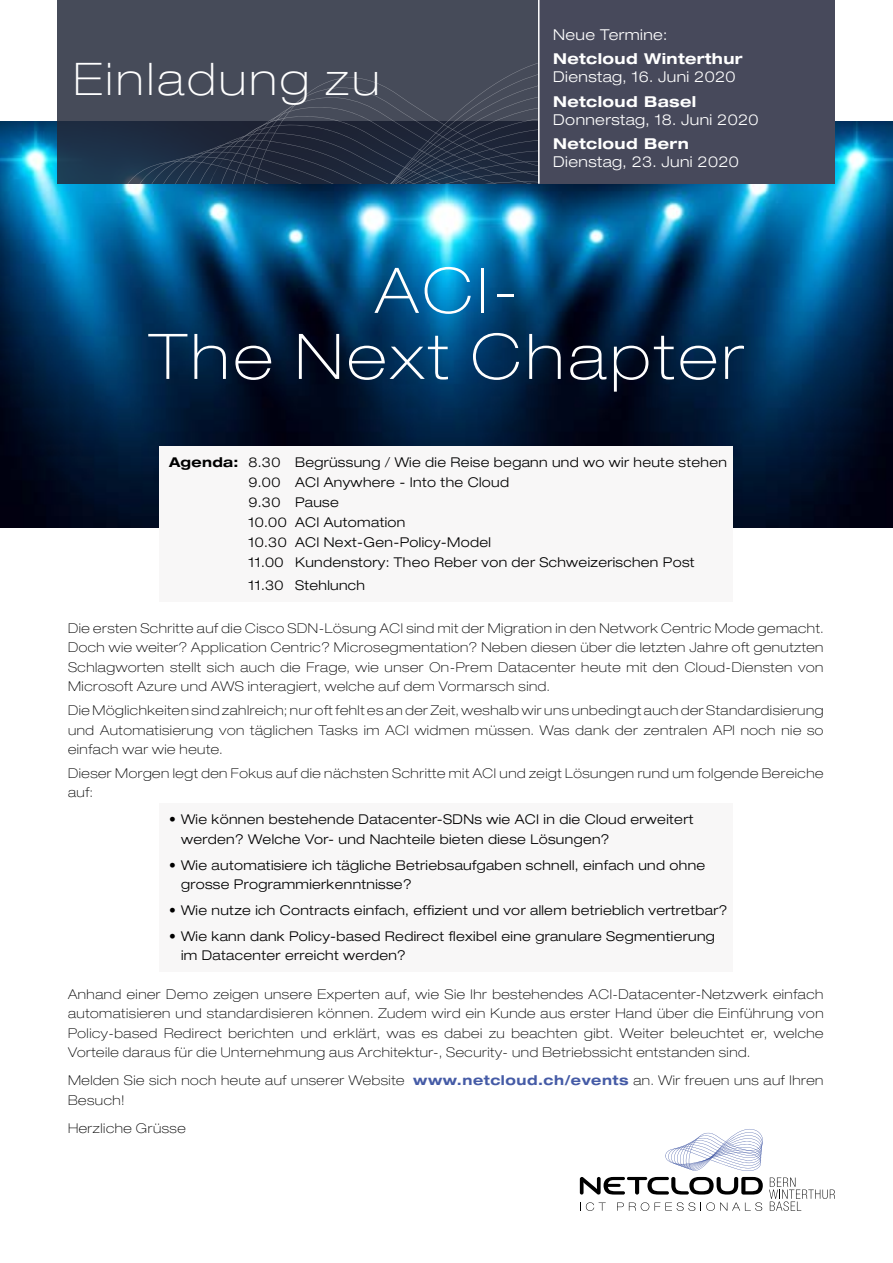
<style>
.page{position:relative;width:893px;height:1263px;background:#fff}
.page>*{position:absolute;margin:0;border:0;box-sizing:border-box;transform-origin:0 0}
.t1{font:100 expanded 63px/66px "Helvetica Neue LT Std";letter-spacing:.07em;color:#fff;text-align:center}
.t2{font:100 expanded 45px "Helvetica Neue LT Std";letter-spacing:.07em;color:#fff}
.t3{font:300 expanded 15px "Helvetica Neue LT Std";letter-spacing:.025em;color:#fff}
.t4{font:700 expanded 15px "Helvetica Neue LT Std";letter-spacing:.025em;color:#fff}
.t5{font:100 expanded 13.5px/19.5px "Helvetica Neue LT Std";letter-spacing:.04em;color:#000;text-align:justify}
.t6{font:300 expanded 13.5px/19.8px "Helvetica Neue LT Std";letter-spacing:.025em;color:#000}
.s1{font-weight:700}
.s2{font-weight:700;color:#455ba6}
</style>
<div class="page">
<img style="left:0;top:121px;width:893px;height:406px">
<svg style="left:57px;top:0;width:481px;height:184px;background:#414857"></svg>
<svg style="left:121px;top:52px;width:417px;height:132px;background:#353c4d"></svg>
<div style="left:538px;top:0;width:296px;height:184px;background:#47495b"></div>
<div style="left:159px;top:446px;width:573px;height:156px;background:#f8f7f7"></div>
<div style="left:159px;top:803px;width:573px;height:168px;background:#f8f7f7"></div>
<svg style="left:580px;top:1202px;width:26px;height:9px"></svg>
<svg style="left:617px;top:1202px;width:78px;height:9px"></svg>
<svg style="left:706px;top:1202px;width:56px;height:9px"></svg>
<svg style="left:580px;top:1177px;width:183px;height:17px"></svg>
<svg style="left:665px;top:1129px;width:98px;height:42px"></svg>
<svg style="left:769px;top:1177px;width:66px;height:34px"></svg>
<hr style="left:538px;top:0;width:2px;height:184px;background:#fff">
<h2 class="t2" style="left:73px;top:52px;width:308px">Einladung zu</h2>
<p class="t3" style="left:553px;top:26px;width:116px">Neue Termine:</p>
<p class="t4" style="left:553px;top:49px;width:191px">Netcloud Winterthur</p>
<p class="t3" style="left:553px;top:68px;width:184px">Dienstag, 16. Juni 2020</p>
<p class="t4" style="left:553px;top:92px;width:145px">Netcloud Basel</p>
<p class="t3" style="left:553px;top:110px;width:207px">Donnerstag, 18. Juni 2020</p>
<p class="t4" style="left:553px;top:134px;width:137px">Netcloud Bern</p>
<p class="t3" style="left:553px;top:153px;width:187px">Dienstag, 23. Juni 2020</p>
<h1 class="t1" style="left:149px;top:257px;width:596px">ACI-<br>The Next Chapter</h1>
<p class="t6" style="left:249px;top:453px;width:480px;text-indent:-80px"><span class="s1">Agenda:</span> 8.30 Begrüssung / Wie die Reise begann und wo wir heute stehen 9.00 ACI Anywhere - Into the Cloud<br>9.30 Pause<br>10.00 ACI Automation<br>10.30 ACI Next-Gen-Policy-Model<br>11.00 Kundenstory: Theo Reber von der Schweizerischen Post</p>
<p class="t6" style="left:249px;top:575px;width:118px">11.30 Stehlunch</p>
<p class="t5" style="left:68px;top:618px;width:757px">Die ersten Schritte auf die Cisco SDN-Lösung ACI sind mit der Migration in den Network Centric Mode gemacht.<br>Doch wie weiter? Application Centric? Microsegmentation? Neben diesen über die letzten Jahre oft genutzten Schlagworten stellt sich auch die Frage, wie unser On-Prem Datacenter heute mit den Cloud-Diensten von Microsoft Azure und AWS interagiert, welche auf dem Vormarsch sind.</p>
<p class="t5" style="left:68px;top:700px;width:757px">Die Möglichkeiten sind zahlreich; nur oft fehlt es an der Zeit, weshalb wir uns unbedingt auch der Standardisierung und Automatisierung von täglichen Tasks im ACI widmen müssen. Was dank der zentralen API noch nie so einfach war wie heute.</p>
<p class="t5" style="left:68px;top:763px;width:757px">Dieser Morgen legt den Fokus auf die nächsten Schritte mit ACI und zeigt Lösungen rund um folgende Bereiche auf:</p>
<p class="t6" style="left:181px;top:809px;width:514px;text-indent:-12px">• Wie können bestehende Datacenter-SDNs wie ACI in die Cloud erweitert werden? Welche Vor- und Nachteile bieten diese Lösungen?</p>
<p class="t6" style="left:181px;top:855px;width:526px;text-indent:-12px">• Wie automatisiere ich tägliche Betriebsaufgaben schnell, einfach und ohne grosse Programmierkenntnisse?</p>
<p class="t6" style="left:169px;top:900px;width:560px">• Wie nutze ich Contracts einfach, effizient und vor allem betrieblich vertretbar?</p>
<p class="t6" style="left:181px;top:926px;width:535px;text-indent:-12px">• Wie kann dank Policy-based Redirect flexibel eine granulare Segmentierung im Datacenter erreicht werden?</p>
<p class="t5" style="left:68px;top:984px;width:757px">Anhand einer Demo zeigen unsere Experten auf, wie Sie Ihr bestehendes ACI-Datacenter-Netzwerk einfach automatisieren und standardisieren können. Zudem wird ein Kunde aus erster Hand über die Einführung von Policy-based Redirect berichten und erklärt, was es dabei zu beachten gibt. Weiter beleuchtet er, welche Vorteile daraus für die Unternehmung aus Architektur-, Security- und Betriebssicht entstanden sind.</p>
<p class="t5" style="left:68px;top:1070px;width:757px">Melden Sie sich noch heute auf unserer Website <span class="s2">www.netcloud.ch/events</span> an. Wir freuen uns auf Ihren<br>Besuch!</p>
<p class="t5" style="left:68px;top:1118px;width:119px">Herzliche Grüsse</p>
</div>
